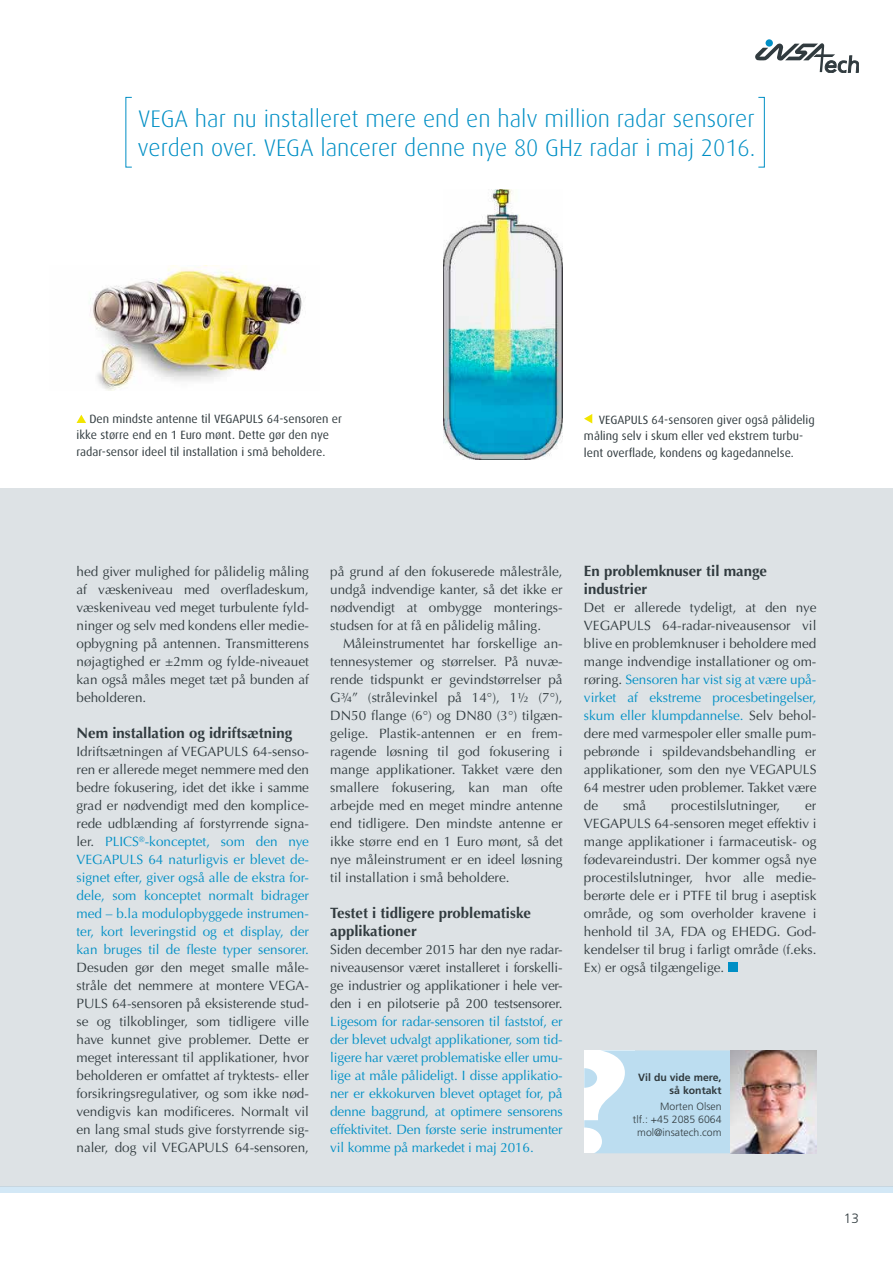
<style>
.page{position:relative;width:893px;height:1263px;background:#fff}
.page>*{position:absolute;margin:0;border:0;box-sizing:border-box;transform-origin:0 0}
.t1{font:300 24px/28.8px "Dax";color:#008fc5}
.t2{font:700 15px/18px "Optima";color:#313b3f}
.t3{font:13.5px/18px "Optima";color:#313b3f;text-align:justify}
.t4{font:13.5px/18px "Optima";letter-spacing:-.01em;color:#008fc5;text-align:justify}
.t5{font:300 13.5px "Frutiger";color:#313b3f}
.t6{font:12px/16.5px "Dax";color:#313b3f}
.t7{font:300 10.5px/12.6px "Frutiger";color:#313b3f;text-align:right}
.t8{font:700 10.5px/12.6px "Frutiger";color:#313b3f;text-align:right}
.s1{color:#313b3f}
.s2{color:#008fc5}
</style>
<div class="page">
<div style="left:0;top:1186px;width:893px;height:7px;background:#d3e8f6"></div>
<div style="left:766px;top:39px;width:7px;height:8px;background:#008fc5;border-radius:50%"></div>
<svg style="left:755px;top:43px;width:104px;height:30px"></svg>
<div style="left:0;top:488px;width:893px;height:698px;background:#dde2e5"></div>
<img style="left:90px;top:265px;width:216px;height:126px">
<img style="left:444px;top:189px;width:119px;height:271px">
<div style="left:728px;top:962px;width:10px;height:10px;background:#008fc5"></div>
<svg style="left:77px;top:415px;width:9px;height:8px"></svg>
<svg style="left:584px;top:414px;width:8px;height:9px"></svg>
<div style="left:758px;top:97px;width:7px;height:70px;border:1px solid #008fc5"></div>
<img style="left:584px;top:1050px;width:233px;height:103px">
<h1 class="t1" style="left:137px;top:104px;width:619px">VEGA har nu installeret mere end en halv million radar sensorer verden over. VEGA lancerer denne nye 80 GHz radar i maj 2016.</h1>
<p class="t6" style="left:77px;top:411px;width:267px;text-indent:13px">Den mindste antenne til VEGAPULS 64-sensoren er ikke større end en 1 Euro mønt. Dette gør den nye radar-sensor ideel til installation i små beholdere.</p>
<p class="t6" style="left:584px;top:411px;width:232px;text-indent:15px">VEGAPULS 64-sensoren giver også pålidelig måling selv i skum eller ved ekstrem turbu&shy;lent overflade, kondens og kagedannelse.</p>
<p class="t3" style="left:77px;top:563px;width:234px">hed giver mulighed for pålidelig måling af væskeniveau med overfladeskum, væskeniveau ved meget turbulente fyld&shy;ninger og selv med kondens eller medie&shy;opbygning på antennen. Transmitterens nøjagtighed er ±2mm og fylde-niveauet kan også måles meget tæt på bunden af beholderen.</p>
<p class="t2" style="left:77px;top:724px;width:217px">Nem installation og idriftsætning</p>
<p class="t4" style="left:77px;top:743px;width:234px"><span class="s1">Idriftsætningen af VEGAPULS 64-senso&shy;ren er allerede meget nemmere med den bedre fokusering, idet det ikke i samme grad er nødvendigt med den komplice&shy;rede udblænding af forstyrrende signa&shy;ler.</span> PLICS<sup>®</sup>-konceptet, som den nye VEGAPULS 64 naturligvis er blevet de&shy;signet efter, giver også alle de ekstra for&shy;dele, som konceptet normalt bidrager med – b.la modulopbyggede instrumen&shy;ter, kort leveringstid og et display, der kan bruges til de fleste typer sensorer.</p>
<p class="t3" style="left:77px;top:959px;width:234px">Desuden gør den meget smalle måle&shy;stråle det nemmere at montere VEGA-PULS 64-sensoren på eksisterende stud&shy;se og tilkoblinger, som tidligere ville have kunnet give problemer. Dette er meget interessant til applikationer, hvor beholderen er omfattet af tryktests- eller forsikringsregulativer, og som ikke nød&shy;vendigvis kan modificeres. Normalt vil en lang smal studs give forstyrrende sig&shy;naler, dog vil VEGAPULS 64-sensoren,</p>
<p class="t3" style="left:330px;top:563px;width:234px">på grund af den fokuserede målestråle, undgå indvendige kanter, så det ikke er nødvendigt at ombygge monterings&shy;studsen for at få en pålidelig måling.</p>
<p class="t3" style="left:330px;top:635px;width:234px;text-indent:13px">Måleinstrumentet har forskellige an&shy;tennesystemer og størrelser. På nuvæ&shy;rende tidspunkt er gevindstørrelser på G¾” (strålevinkel på 14°), 1½ (7°), DN50 flange (6°) og DN80 (3°) tilgæn&shy;gelige. Plastik-antennen er en frem&shy;ragende løsning til god fokusering i mange applikationer. Takket være den smallere fokusering, kan man ofte arbejde med en meget mindre antenne end tidligere. Den mindste antenne er ikke større end en 1 Euro mønt, så det nye måleinstrument er en ideel løsning til installation i små beholdere.</p>
<p class="t2" style="left:330px;top:904px;width:202px">Testet i tidligere problematiske applikationer</p>
<p class="t3" style="left:330px;top:941px;width:234px">Siden december 2015 har den nye radar&shy;niveausensor været installeret i forskelli&shy;ge industrier og applikationer i hele ver&shy;den i en pilotserie på 200 testsensorer.</p>
<p class="t4" style="left:330px;top:1013px;width:234px">Ligesom for radar-sensoren til faststof, er der blevet udvalgt applikationer, som tid&shy;ligere har været problematiske eller umu&shy;lige at måle pålideligt. I disse applikatio&shy;ner er ekkokurven blevet optaget for, på denne baggrund, at optimere sensorens effektivitet. Den første serie instrumenter vil komme på markedet i maj 2016.</p>
<p class="t2" style="left:584px;top:562px;width:185px">En problemknuser til mange industrier</p>
<p class="t3" style="left:584px;top:599px;width:234px">Det er allerede tydeligt, at den nye VEGAPULS 64-radar-niveausensor vil blive en problemknuser i beholdere med mange indvendige installationer og om&shy;røring. <span class="s2">Sensoren har vist sig at være upå&shy;virket af ekstreme procesbetingelser, skum eller klumpdannelse.</span> Selv behol&shy;dere med varmespoler eller smalle pum&shy;pebrønde i spildevandsbehandling er applikationer, som den nye VEGAPULS 64 mestrer uden problemer. Takket være de</p>
<p class="t3" style="left:623px;top:797px;width:25px">små</p>
<p class="t3" style="left:671px;top:797px;width:111px">procestilslutninger,</p>
<p class="t3" style="left:584px;top:797px;width:234px;text-indent:221px">er VEGAPULS 64-sensoren meget effektiv i mange applikationer i farmaceutisk- og fødevareindustri. Der kommer også nye procestilslutninger, hvor alle medie&shy;berørte dele er i PTFE til brug i aseptisk område, og som overholder kravene i henhold til 3A, FDA og EHEDG. God&shy;kendelser til brug i farligt område (f.eks.<br>Ex) er også tilgængelige.</p>
<p class="t8" style="left:638px;top:1071px;width:85px">Vil du vide mere, så kontakt</p>
<p class="t7" style="left:633px;top:1100px;width:90px">Morten Olsen<br>tlf.: +45 2085 6064 mol@insatech.com</p>
<p class="t5" style="left:844px;top:1211px;width:17px">13</p>
</div>
